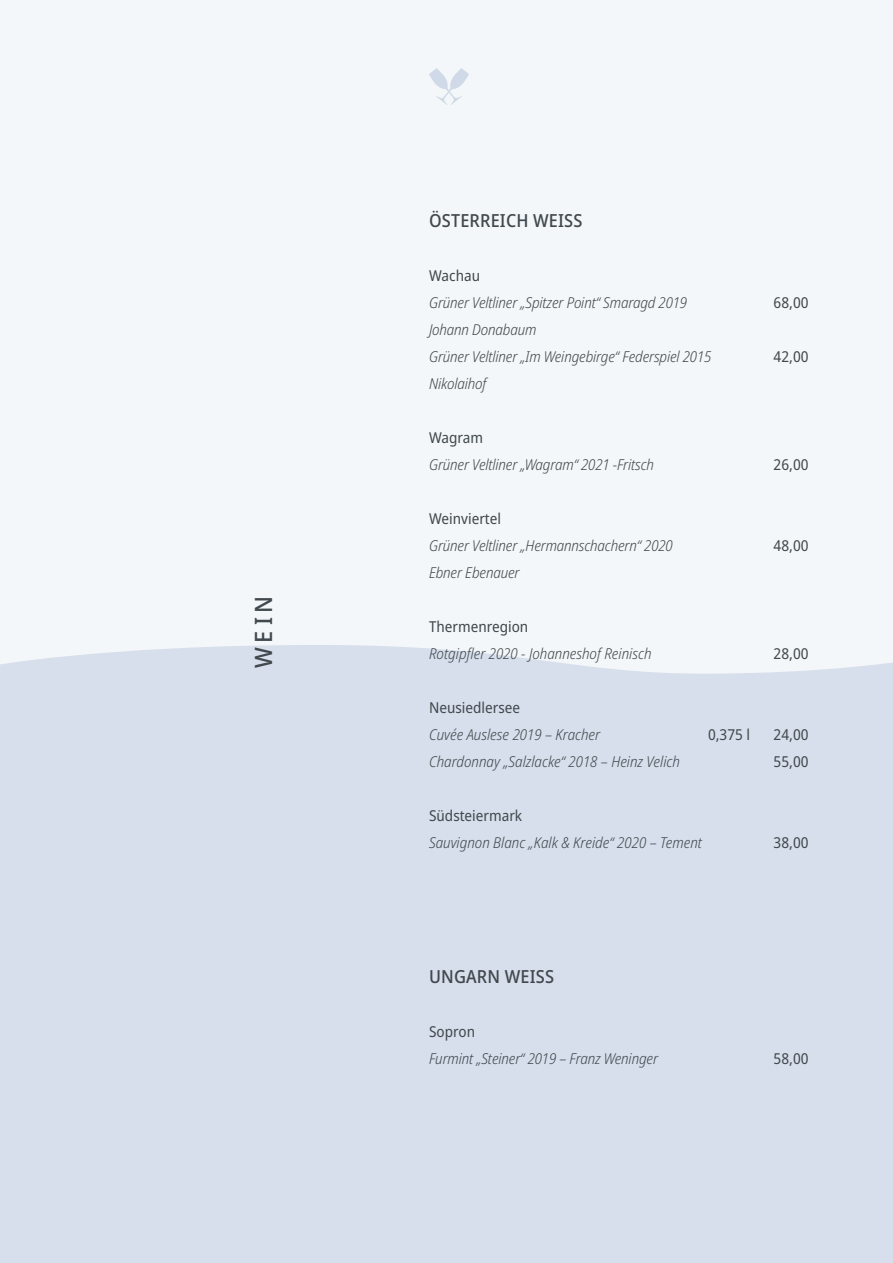
<style>
.page{position:relative;width:893px;height:1263px;background:#f4f7f9}
.page>*{position:absolute;margin:0;border:0;box-sizing:border-box;transform-origin:0 0}
.t1{font:500 semi-condensed 24px "Noto Sans";color:#41494e}
.t2{font:500 semi-condensed 18px "Noto Sans";letter-spacing:.01em;color:#41494e}
.t3{font:italic 300 semi-condensed 15px/27px "Noto Sans";letter-spacing:-.01em;color:#41494e}
.t4{font:semi-condensed 15px "Noto Sans";color:#41494e}
</style>
<div class="page">
<svg style="left:429px;top:68px;width:40px;height:37px"></svg>
<div style="left:0;top:645px;width:893px;height:618px;background:#d7dfec"></div>
<h1 class="t1" style="left:247px;top:668px;width:74px;rotate:-90deg">WEIN</h1>
<p class="t2" style="left:429px;top:208px;width:155px">ÖSTERREICH WEISS</p>
<p class="t4" style="left:429px;top:265px;width:53px">Wachau</p>
<p class="t3" style="left:429px;top:289px;width:260px">Grüner Veltliner „Spitzer Point“ Smaragd 2019</p>
<p class="t4" style="left:774px;top:292px;width:36px">68,00</p>
<p class="t3" style="left:429px;top:316px;width:284px">Johann Donabaum<br>Grüner Veltliner „Im Weingebirge“ Federspiel 2015</p>
<p class="t4" style="left:774px;top:346px;width:36px">42,00</p>
<p class="t3" style="left:429px;top:370px;width:59px">Nikolaihof</p>
<p class="t4" style="left:429px;top:427px;width:56px">Wagram</p>
<p class="t3" style="left:429px;top:451px;width:226px">Grüner Veltliner „Wagram“ 2021 -Fritsch</p>
<p class="t4" style="left:774px;top:454px;width:36px">26,00</p>
<p class="t4" style="left:429px;top:508px;width:74px">Weinviertel</p>
<p class="t3" style="left:429px;top:532px;width:245px">Grüner Veltliner „Hermannschachern“ 2020</p>
<p class="t4" style="left:774px;top:535px;width:36px">48,00</p>
<p class="t3" style="left:429px;top:559px;width:92px">Ebner Ebenauer</p>
<p class="t4" style="left:429px;top:616px;width:101px">Thermenregion</p>
<p class="t3" style="left:429px;top:640px;width:224px">Rotgipfler 2020 - Johanneshof Reinisch</p>
<p class="t4" style="left:774px;top:643px;width:36px">28,00</p>
<p class="t4" style="left:429px;top:697px;width:93px">Neusiedlersee</p>
<p class="t3" style="left:429px;top:721px;width:173px">Cuvée Auslese 2019 – Kracher</p>
<p class="t4" style="left:708px;top:724px;width:44px">0,375 l</p>
<p class="t4" style="left:774px;top:724px;width:36px">24,00</p>
<p class="t3" style="left:429px;top:748px;width:252px">Chardonnay „Salzlacke“ 2018 – Heinz Velich</p>
<p class="t4" style="left:774px;top:751px;width:36px">55,00</p>
<p class="t4" style="left:429px;top:805px;width:95px">Südsteiermark</p>
<p class="t3" style="left:429px;top:829px;width:274px">Sauvignon Blanc „Kalk &amp; Kreide“ 2020 – Tement</p>
<p class="t4" style="left:774px;top:832px;width:36px">38,00</p>
<p class="t2" style="left:429px;top:964px;width:127px">UNGARN WEISS</p>
<p class="t4" style="left:429px;top:1021px;width:47px">Sopron</p>
<p class="t3" style="left:429px;top:1045px;width:230px">Furmint „Steiner“ 2019 – Franz Weninger</p>
<p class="t4" style="left:774px;top:1048px;width:36px">58,00</p>
</div>
